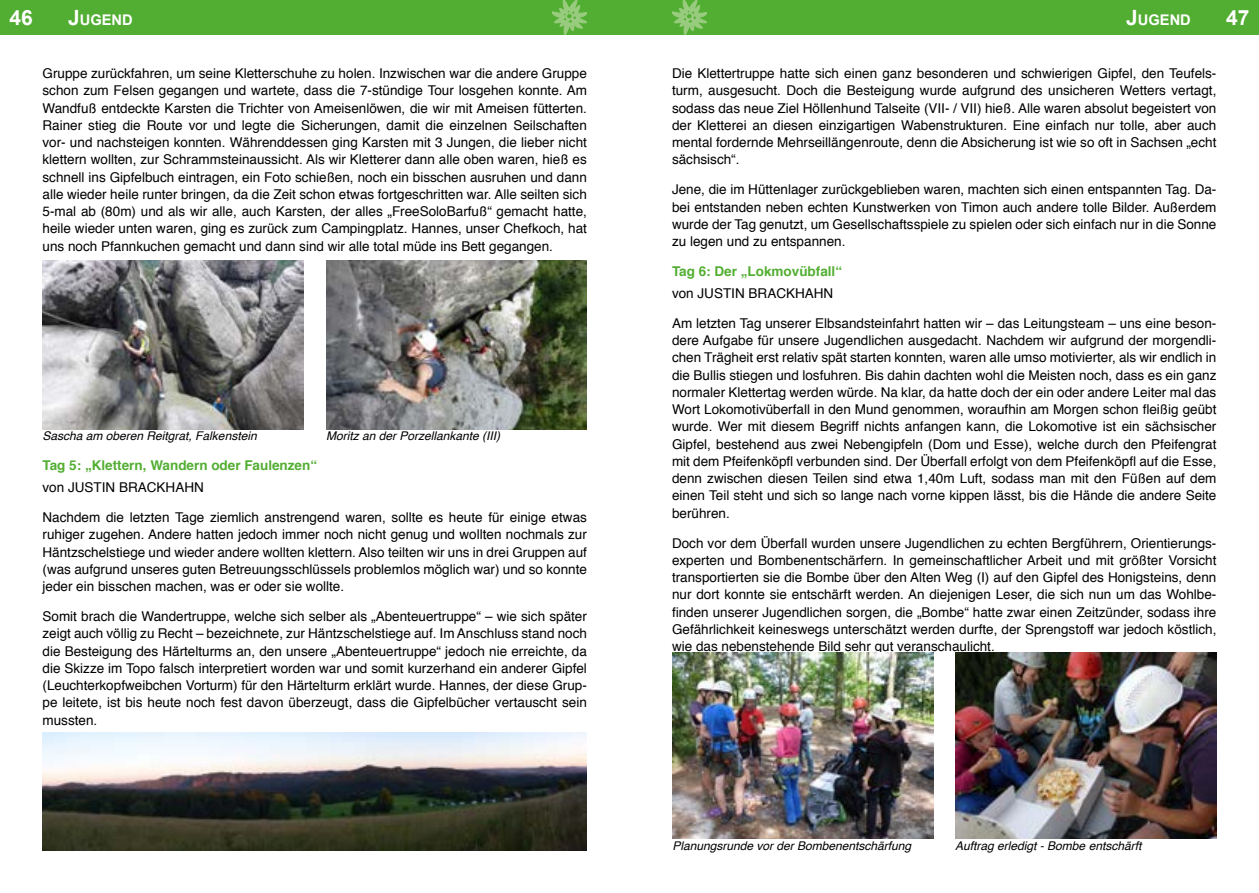
<style>
.page{position:relative;width:1259px;height:893px;background:#fff}
.page>*{position:absolute;margin:0;border:0;box-sizing:border-box;transform-origin:0 0}
.t1{font:700 21px "Arial";color:#fff}
.t2{font:700 14.7px "Arial";color:#fff}
.t3{font:13.5px/17.2px "Helvetica";color:#000;text-align:justify}
.t4{font:700 13.5px "Helvetica";color:#52ae32}
.t5{font:italic 12px "Helvetica";color:#000}
.s1{font-size:21px}
</style>
<div class="page">
<div style="left:629px;top:0;width:630px;height:35px;background:#52ae32"></div>
<div style="left:0;top:0;width:629px;height:35px;background:#52ae32"></div>
<svg style="left:672px;top:0;width:35px;height:35px"></svg>
<svg style="left:552px;top:0;width:35px;height:35px"></svg>
<img style="left:43px;top:261px;width:260px;height:169px">
<img style="left:326px;top:261px;width:261px;height:169px">
<img style="left:43px;top:732px;width:544px;height:118px">
<img style="left:672px;top:653px;width:261px;height:185px">
<img style="left:955px;top:653px;width:261px;height:185px">
<h1 class="t1" style="left:10px;top:4px;width:25px">46</h1>
<p class="t2" style="left:68px;top:10px;width:66px"><span class="s1">J</span>UGEND</p>
<p class="t2" style="left:1126px;top:10px;width:66px"><span class="s1">J</span>UGEND</p>
<h1 class="t1" style="left:1226px;top:4px;width:25px">47</h1>
<p class="t3" style="left:43px;top:65px;width:546px">Gruppe zurückfahren, um seine Kletterschuhe zu holen. Inzwischen war die andere Gruppe schon zum Felsen gegangen und wartete, dass die 7-stündige Tour losgehen konnte. Am Wandfuß entdeckte Karsten die Trichter von Ameisenlöwen, die wir mit Ameisen fütterten.<br>Rainer stieg die Route vor und legte die Sicherungen, damit die einzelnen Seilschaften vor- und nachsteigen konnten. Währenddessen ging Karsten mit 3 Jungen, die lieber nicht klettern wollten, zur Schrammsteinaussicht. Als wir Kletterer dann alle oben waren, hieß es schnell ins Gipfelbuch eintragen, ein Foto schießen, noch ein bisschen ausruhen und dann alle wieder heile runter bringen, da die Zeit schon etwas fortgeschritten war. Alle seilten sich 5-mal ab (80m) und als wir alle, auch Karsten, der alles „FreeSoloBarfuß“ gemacht hatte, heile wieder unten waren, ging es zurück zum Campingplatz. Hannes, unser Chefkoch, hat uns noch Pfannkuchen gemacht und dann sind wir alle total müde ins Bett gegangen.</p>
<p class="t5" style="left:43px;top:426px;width:216px">Sascha am oberen Reitgrat, Falkenstein</p>
<p class="t5" style="left:326px;top:426px;width:176px">Moritz an der Porzellankante (III)</p>
<p class="t4" style="left:43px;top:455px;width:276px">Tag 5: „Klettern, Wandern oder Faulenzen“</p>
<p class="t3" style="left:43px;top:479px;width:163px">von JUSTIN BRACKHAHN</p>
<p class="t3" style="left:43px;top:509px;width:546px">Nachdem die letzten Tage ziemlich anstrengend waren, sollte es heute für einige etwas ruhiger zugehen. Andere hatten jedoch immer noch nicht genug und wollten nochmals zur Häntzschelstiege und wieder andere wollten klettern. Also teilten wir uns in drei Gruppen auf (was aufgrund unseres guten Betreuungsschlüssels problemlos möglich war) und so konnte jeder ein bisschen machen, was er oder sie wollte.</p>
<p class="t3" style="left:43px;top:608px;width:546px">Somit brach die Wandertruppe, welche sich selber als „Abenteuertruppe“ – wie sich später zeigt auch völlig zu Recht – bezeichnete, zur Häntzschelstiege auf. Im Anschluss stand noch die Besteigung des Härtelturms an, den unsere „Abenteuertruppe“ jedoch nie erreichte, da die Skizze im Topo falsch interpretiert worden war und somit kurzerhand ein anderer Gipfel (Leuchterkopfweibchen Vorturm) für den Härtelturm erklärt wurde. Hannes, der diese Grup&shy;pe leitete, ist bis heute noch fest davon überzeugt, dass die Gipfelbücher vertauscht sein mussten.</p>
<p class="t3" style="left:672px;top:65px;width:546px">Die Klettertruppe hatte sich einen ganz besonderen und schwierigen Gipfel, den Teufels&shy;turm, ausgesucht. Doch die Besteigung wurde aufgrund des unsicheren Wetters vertagt, sodass das neue Ziel Höllenhund Talseite (VII- / VII) hieß. Alle waren absolut begeistert von der Kletterei an diesen einzigartigen Wabenstrukturen. Eine einfach nur tolle, aber auch mental fordernde Mehrseillängenroute, denn die Absicherung ist wie so oft in Sachsen „echt sächsisch“.</p>
<p class="t3" style="left:672px;top:181px;width:546px">Jene, die im Hüttenlager zurückgeblieben waren, machten sich einen entspannten Tag. Da&shy;bei entstanden neben echten Kunstwerken von Timon auch andere tolle Bilder. Außerdem wurde der Tag genutzt, um Gesellschaftsspiele zu spielen oder sich einfach nur in die Sonne zu legen und zu entspannen.</p>
<p class="t4" style="left:672px;top:261px;width:172px">Tag 6: Der „Lokmovübfall“</p>
<p class="t3" style="left:672px;top:285px;width:163px">von JUSTIN BRACKHAHN</p>
<p class="t3" style="left:672px;top:315px;width:546px">Am letzten Tag unserer Elbsandsteinfahrt hatten wir – das Leitungsteam – uns eine beson&shy;dere Aufgabe für unsere Jugendlichen ausgedacht. Nachdem wir aufgrund der morgendli&shy;chen Trägheit erst relativ spät starten konnten, waren alle umso motivierter, als wir endlich in die Bullis stiegen und losfuhren. Bis dahin dachten wohl die Meisten noch, dass es ein ganz normaler Klettertag werden würde. Na klar, da hatte doch der ein oder andere Leiter mal das Wort Lokomotivüberfall in den Mund genommen, woraufhin am Morgen schon fleißig geübt wurde. Wer mit diesem Begriff nichts anfangen kann, die Lokomotive ist ein sächsischer Gipfel, bestehend aus zwei Nebengipfeln (Dom und Esse), welche durch den Pfeifengrat mit dem Pfeifenköpfl verbunden sind. Der Überfall erfolgt von dem Pfeifenköpfl auf die Esse, denn zwischen diesen Teilen sind etwa 1,40m Luft, sodass man mit den Füßen auf dem einen Teil steht und sich so lange nach vorne kippen lässt, bis die Hände die andere Seite berühren.</p>
<p class="t3" style="left:672px;top:535px;width:546px">Doch vor dem Überfall wurden unsere Jugendlichen zu echten Bergführern, Orientierungs&shy;experten und Bombenentschärfern. In gemeinschaftlicher Arbeit und mit größter Vorsicht transportierten sie die Bombe über den Alten Weg (I) auf den Gipfel des Honigsteins, denn nur dort konnte sie entschärft werden. An diejenigen Leser, die sich nun um das Wohlbe&shy;finden unserer Jugendlichen sorgen, die „Bombe“ hatte zwar einen Zeitzünder, sodass ihre Gefährlichkeit keineswegs unterschätzt werden durfte, der Sprengstoff war jedoch köstlich, wie das nebenstehende Bild sehr gut veranschaulicht.</p>
<p class="t5" style="left:672px;top:837px;width:240px">Planungsrunde vor der Bombenentschärfung</p>
<p class="t5" style="left:955px;top:837px;width:188px">Auftrag erledigt - Bombe entschärft</p>
</div>
